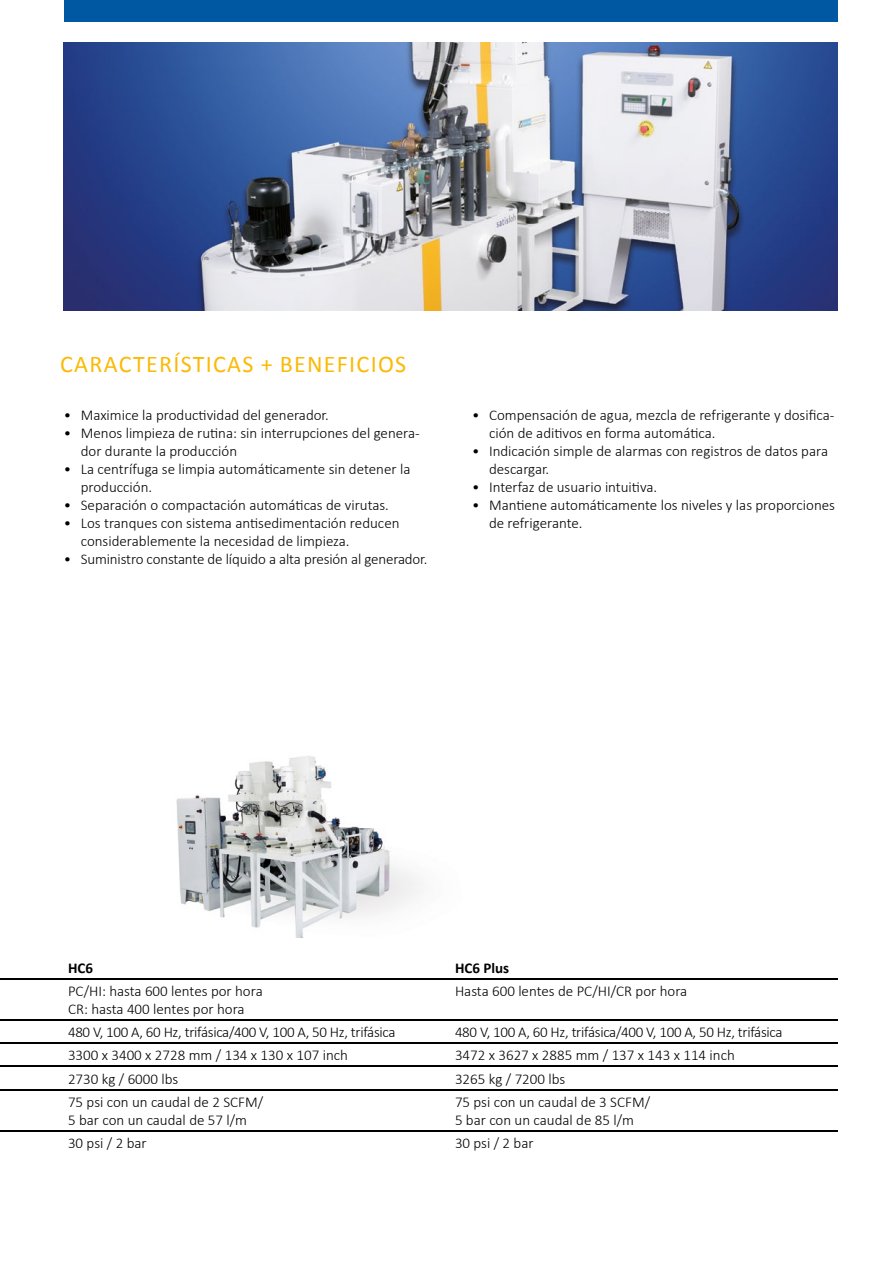
<style>
.page{position:relative;width:893px;height:1263px;background:#fff}
.page>*{position:absolute;margin:0;border:0;box-sizing:border-box;transform-origin:0 0}
.t1{font:24px "Calibri";letter-spacing:.055em;color:#fbba07}
.t2{font:300 15px/18px "Calibri";color:#000}
.t3{font:300 15px "Calibri";letter-spacing:-.02em;color:#000}
.t4{font:700 15px "Calibri";color:#000}
</style>
<div class="page">
<img style="left:176px;top:756px;width:244px;height:182px">
<hr style="left:0;top:1019px;width:64px;height:2px;background:#000">
<hr style="left:64px;top:1019px;width:387px;height:2px;background:#000">
<hr style="left:451px;top:1019px;width:387px;height:2px;background:#000">
<hr style="left:0;top:1042px;width:64px;height:2px;background:#000">
<hr style="left:64px;top:1042px;width:387px;height:2px;background:#000">
<hr style="left:451px;top:1042px;width:387px;height:2px;background:#000">
<hr style="left:0;top:1066px;width:64px;height:1px;background:#000">
<hr style="left:64px;top:1066px;width:387px;height:1px;background:#000">
<hr style="left:451px;top:1066px;width:387px;height:1px;background:#000">
<hr style="left:0;top:1089px;width:64px;height:1px;background:#000">
<hr style="left:64px;top:1089px;width:387px;height:1px;background:#000">
<hr style="left:451px;top:1089px;width:387px;height:1px;background:#000">
<hr style="left:0;top:1130px;width:64px;height:2px;background:#000">
<hr style="left:64px;top:1130px;width:387px;height:2px;background:#000">
<hr style="left:451px;top:1130px;width:387px;height:2px;background:#000">
<hr style="left:0;top:978px;width:64px;height:1px;background:#000">
<hr style="left:64px;top:978px;width:387px;height:1px;background:#000">
<hr style="left:451px;top:978px;width:387px;height:1px;background:#000">
<div style="left:64px;top:0;width:774px;height:21px;background:#0058a2"></div>
<img style="left:64px;top:43px;width:774px;height:267px">
<h1 class="t1" style="left:60px;top:348px;width:347px">CARACTERÍSTICAS + BENEFICIOS</h1>
<p class="t2" style="left:64px;top:406px;width:267px">• Maximice la productividad del generador.</p>
<p class="t2" style="left:81px;top:424px;width:340px;text-indent:-17px">• Menos limpieza de rutina: sin interrupciones del genera&shy;dor durante la producción</p>
<p class="t2" style="left:81px;top:460px;width:331px;text-indent:-17px">• La centrífuga se limpia automáticamente sin detener la producción.</p>
<p class="t2" style="left:64px;top:496px;width:327px">• Separación o compactación automáticas de virutas.</p>
<p class="t2" style="left:81px;top:514px;width:320px;text-indent:-17px">• Los tranques con sistema antisedimentación reducen considerablemente la necesidad de limpieza.</p>
<p class="t2" style="left:64px;top:550px;width:365px">• Suministro constante de líquido a alta presión al generador.</p>
<p class="t2" style="left:489px;top:406px;width:347px;text-indent:-17px">• Compensación de agua, mezcla de refrigerante y dosifica&shy;ción de aditivos en forma automática.</p>
<p class="t2" style="left:489px;top:442px;width:341px;text-indent:-17px">• Indicación simple de alarmas con registros de datos para descargar.</p>
<p class="t2" style="left:472px;top:478px;width:187px">• Interfaz de usuario intuitiva.</p>
<p class="t2" style="left:489px;top:496px;width:348px;text-indent:-17px">• Mantiene automáticamente los niveles y las proporciones de refrigerante.</p>
<p class="t4" style="left:68px;top:957px;width:27px">HC6</p>
<p class="t4" style="left:455px;top:957px;width:56px">HC6 Plus</p>
<p class="t2" style="left:68px;top:982px;width:196px">PC/HI: hasta 600 lentes por hora<br>CR: hasta 400 lentes por hora</p>
<p class="t2" style="left:455px;top:982px;width:234px">Hasta 600 lentes de PC/HI/CR por hora</p>
<p class="t3" style="left:68px;top:1023px;width:329px">480 V, 100 A, 60 Hz, trifásica/400 V, 100 A, 50 Hz, trifásica</p>
<p class="t3" style="left:455px;top:1023px;width:329px">480 V, 100 A, 60 Hz, trifásica/400 V, 100 A, 50 Hz, trifásica</p>
<p class="t2" style="left:68px;top:1046px;width:281px">3300 x 3400 x 2728 mm / 134 x 130 x 107 inch</p>
<p class="t2" style="left:455px;top:1046px;width:281px">3472 x 3627 x 2885 mm / 137 x 143 x 114 inch</p>
<p class="t2" style="left:68px;top:1069px;width:112px">2730 kg / 6000 lbs</p>
<p class="t2" style="left:455px;top:1069px;width:112px">3265 kg / 7200 lbs</p>
<p class="t2" style="left:68px;top:1093px;width:197px">75 psi con un caudal de 2 SCFM/<br>5 bar con un caudal de 57 l/m</p>
<p class="t2" style="left:455px;top:1093px;width:197px">75 psi con un caudal de 3 SCFM/<br>5 bar con un caudal de 85 l/m</p>
<p class="t2" style="left:68px;top:1134px;width:80px">30 psi / 2 bar</p>
<p class="t2" style="left:455px;top:1134px;width:80px">30 psi / 2 bar</p>
</div>
